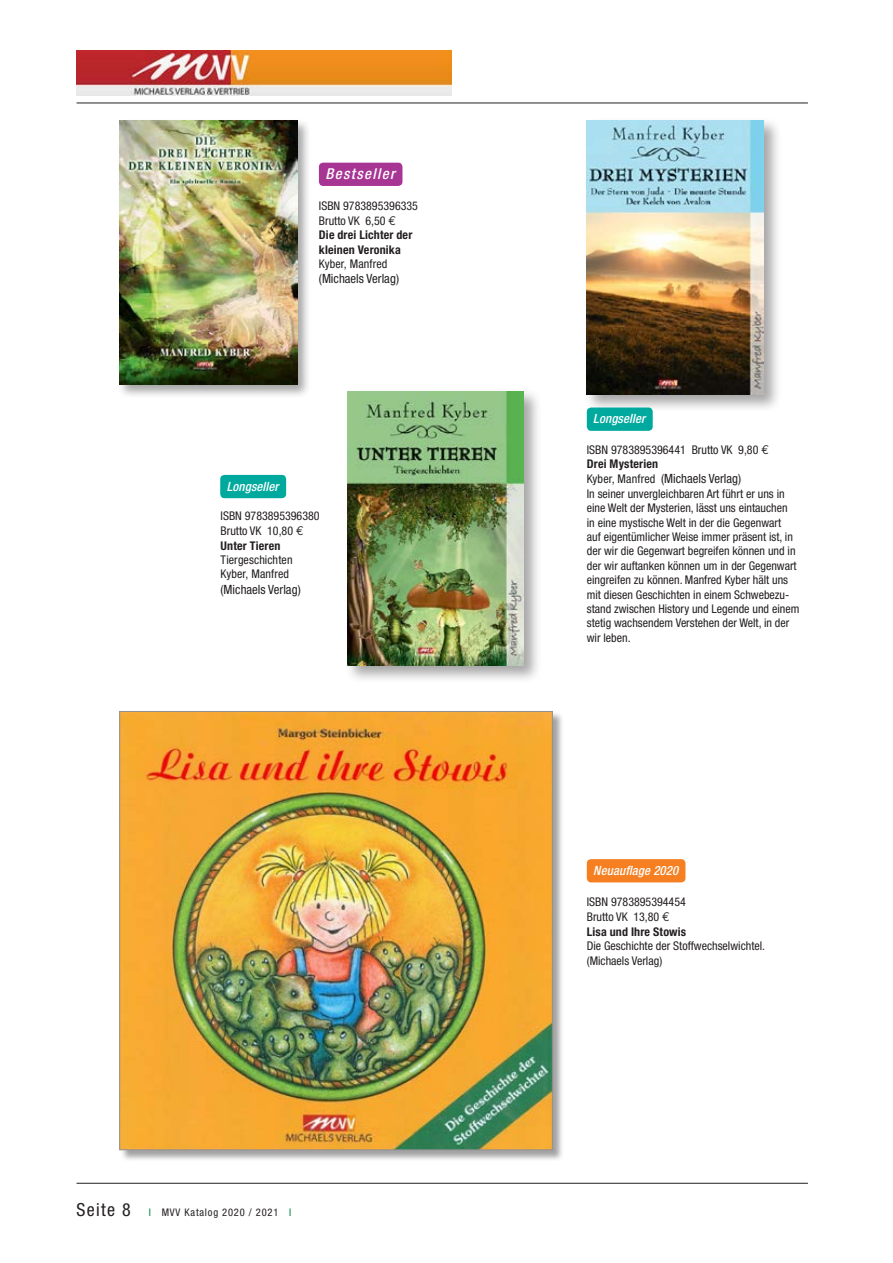
<style>
.page{position:relative;width:893px;height:1263px;background:#fff}
.page>*{position:absolute;margin:0;border:0;box-sizing:border-box;transform-origin:0 0}
.t1{font:condensed 18px "Helvetica Neue";letter-spacing:.075em;color:#231f20}
.t2{font:italic 500 condensed 15px "Helvetica Neue";letter-spacing:.09em;color:#fff}
.t3{font:condensed 12.75px "Helvetica Neue";color:#231f20}
.t4{font:italic 500 condensed 12.75px "Helvetica Neue";letter-spacing:.01em;color:#fff}
.t5{font:condensed 12px/14.4px "Helvetica Neue";color:#231f20}
.t6{font:700 condensed 12px/14.5px "Helvetica Neue";letter-spacing:.015em;color:#231f20}
.t7{font:condensed 10.5px "Helvetica Neue";letter-spacing:.075em;color:#231f20}
.s1{font-weight:400}
.s2{font-family:"Euro Mono";font-weight:400;font-stretch:normal;font-size:12.75px}
.s3{font-family:"Euro Mono";font-stretch:normal;font-size:12.75px}
.s4{font-weight:700}
.s5{color:#018249}
.s6{font-size:12px}
</style>
<div class="page">
<img style="left:77px;top:50px;width:374px;height:45px">
<div style="left:120px;top:712px;width:444px;height:449px;background:#231f20;opacity:.42"></div>
<img style="left:122px;top:713px;width:428px;height:435px">
<div style="left:117px;top:118px;width:194px;height:281px;background:#231f20;opacity:.4"></div>
<img style="left:119px;top:120px;width:178px;height:265px">
<div style="left:344px;top:388px;width:198px;height:296px;background:#231f20;opacity:.4"></div>
<img style="left:347px;top:391px;width:177px;height:275px">
<div style="left:584px;top:117px;width:198px;height:296px;background:#231f20;opacity:.4"></div>
<img style="left:587px;top:120px;width:176px;height:275px">
<div style="left:220px;top:475px;width:66px;height:23px;background:#00a99e;border-radius:4px"></div>
<div style="left:587px;top:407px;width:66px;height:24px;background:#00a99e;border-radius:4px"></div>
<div style="left:319px;top:163px;width:83px;height:23px;background:#a73594;border-radius:4px"></div>
<div style="left:587px;top:859px;width:98px;height:23px;background:#f57f21;border-radius:4px"></div>
<hr style="left:77px;top:1183px;width:731px;height:1px;background:#231f20">
<hr style="left:77px;top:103px;width:731px;height:1px;background:#231f20">
<p class="t2" style="left:325px;top:165px;width:71px">Bestseller</p>
<p class="t6" style="left:319px;top:198px;width:101px"><span class="s1">ISBN 9783895396335<br>Brutto VK 6,50</span> <span class="s2">E<br></span>Die drei Lichter der kleinen Veronika</p>
<p class="t5" style="left:319px;top:257px;width:70px">Kyber, Manfred</p>
<p class="t3" style="left:319px;top:271px;width:82px">(Michaels Verlag)</p>
<p class="t4" style="left:227px;top:479px;width:53px">Longseller</p>
<p class="t5" style="left:221px;top:509px;width:101px">ISBN 9783895396380<br>Brutto VK 10,80 <span class="s3">E<br></span><span class="s4">Unter Tieren</span></p>
<p class="t5" style="left:221px;top:553px;width:73px">Tiergeschichten<br>Kyber, Manfred</p>
<p class="t3" style="left:221px;top:582px;width:82px">(Michaels Verlag)</p>
<h1 class="t1" style="left:77px;top:1199px;width:56px">Seite 8</h1>
<p class="t7" style="left:149px;top:1206px;width:144px"><span class="s5">I</span> MVV Katalog 2020 / 2021 <span class="s5">I</span></p>
<p class="t4" style="left:593px;top:411px;width:53px">Longseller</p>
<p class="t5" style="left:587px;top:442px;width:184px">ISBN 9783895396441 Brutto VK 9,80 <span class="s3">E<br></span><span class="s4">Drei Mysterien</span></p>
<p class="t3" style="left:587px;top:471px;width:156px"><span class="s6">Kyber, Manfred</span> (Michaels Verlag)</p>
<p class="t5" style="left:587px;top:486px;width:214px">In seiner unvergleichbaren Art führt er uns in eine Welt der Mysterien, lässt uns eintauchen<br>in eine mystische Welt in der die Gegenwart<br>auf eigentümlicher Weise immer präsent ist, in der wir die Gegenwart begreifen können und in der wir auftanken können um in der Gegenwart eingreifen zu können. Manfred Kyber hält uns mit diesen Geschichten in einem Schwebezu&shy;stand zwischen History und Legende und einem stetig wachsendem Verstehen der Welt, in der wir leben.</p>
<p class="t4" style="left:593px;top:863px;width:86px">Neuauflage 2020</p>
<p class="t5" style="left:587px;top:895px;width:101px">ISBN 9783895394454<br>Brutto VK 13,80 <span class="s3">E<br></span><span class="s4">Lisa und Ihre Stowis</span></p>
<p class="t5" style="left:587px;top:939px;width:180px">Die Geschichte der Stoffwechselwichtel. (Michaels Verlag)</p>
</div>
